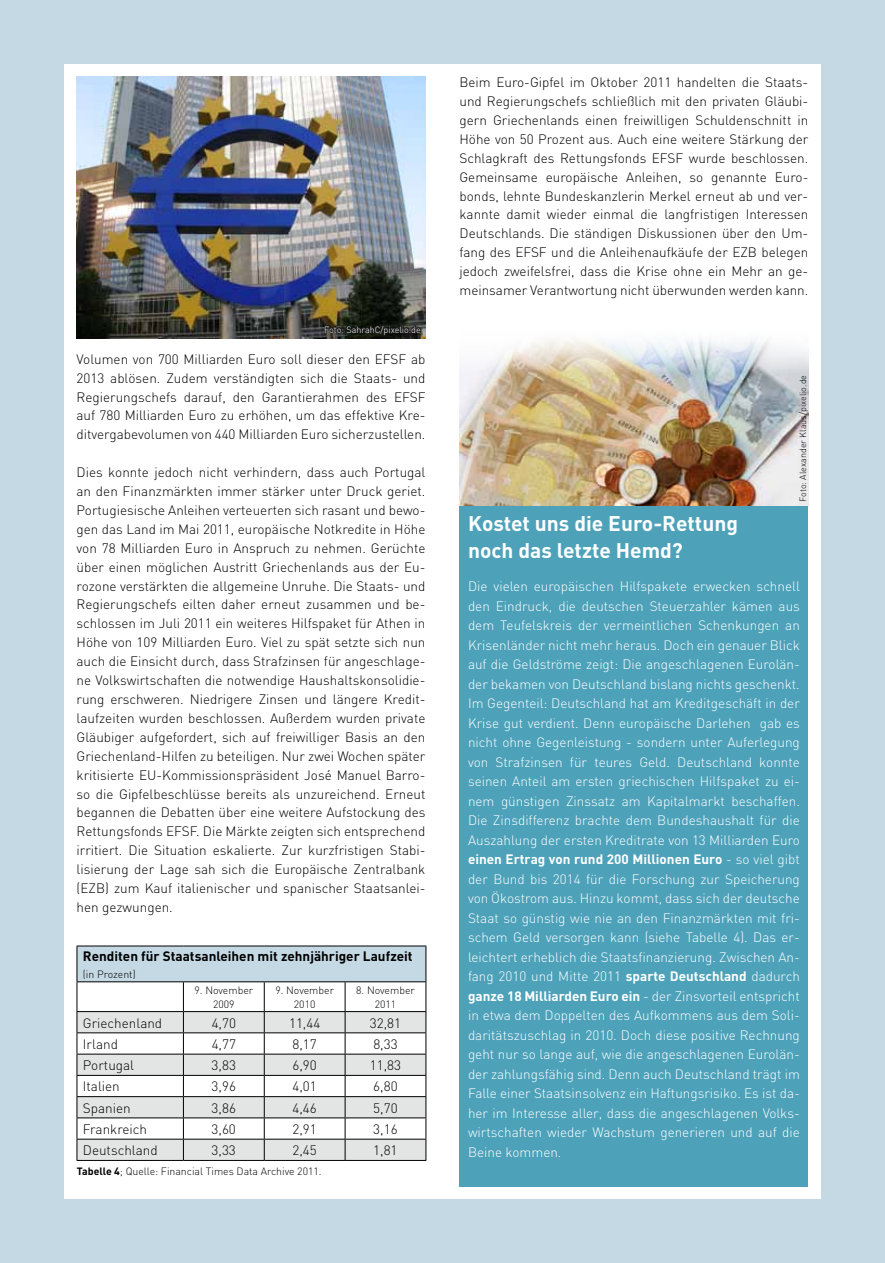
<style>
.page{position:relative;width:885px;height:1263px;background:#fff}
.page>*{position:absolute;margin:0;border:0;box-sizing:border-box;transform-origin:0 0}
.t1{font:700 21px/27px "DIN";color:#fff}
.t2{font:300 13.5px/18.9px "DIN";color:#000;text-align:justify}
.t3{font:300 13.5px/19.5px "DIN";color:#fff;text-align:justify}
.t4{font:700 13.5px "DIN";color:#000}
.t5{font:300 10.5px/13.5px "DIN";color:#000;text-align:center}
.t6{font:300 9px "DIN";color:#000}
.t7{font:300 9px "DIN";color:#fff}
.s1{font-weight:700}
</style>
<div class="page">
<div style="left:821px;top:0;width:63px;height:1263px;background:#c4d9e3"></div>
<div style="left:0;top:0;width:884px;height:64px;background:#c4d9e3"></div>
<div style="left:0;top:0;width:64px;height:1263px;background:#c4d9e3"></div>
<div style="left:0;top:1199px;width:884px;height:64px;background:#c4d9e3"></div>
<img style="left:459px;top:338px;width:349px;height:168px">
<div style="left:77px;top:946px;width:349px;height:36px;background:#c4d9e3"></div>
<svg style="left:78px;top:1012px;width:347px;height:148px;fill:#e3e4e4"></svg>
<hr style="left:77px;top:946px;width:106px;height:1px;background:#000">
<hr style="left:77px;top:946px;width:1px;height:35px;background:#000">
<hr style="left:183px;top:946px;width:81px;height:1px;background:#000">
<hr style="left:264px;top:946px;width:81px;height:1px;background:#000">
<hr style="left:345px;top:946px;width:81px;height:1px;background:#000">
<hr style="left:425px;top:946px;width:1px;height:35px;background:#000">
<hr style="left:77px;top:981px;width:106px;height:1px;background:#000">
<hr style="left:183px;top:981px;width:81px;height:1px;background:#000">
<hr style="left:264px;top:981px;width:81px;height:1px;background:#000">
<hr style="left:345px;top:981px;width:81px;height:1px;background:#000">
<hr style="left:77px;top:1011px;width:106px;height:1px;background:#000">
<hr style="left:183px;top:1011px;width:81px;height:1px;background:#000">
<hr style="left:264px;top:1011px;width:81px;height:1px;background:#000">
<hr style="left:345px;top:1011px;width:81px;height:1px;background:#000">
<hr style="left:77px;top:1032px;width:106px;height:1px;background:#000">
<hr style="left:183px;top:1032px;width:81px;height:1px;background:#000">
<hr style="left:264px;top:1032px;width:81px;height:1px;background:#000">
<hr style="left:345px;top:1032px;width:81px;height:1px;background:#000">
<hr style="left:77px;top:1054px;width:106px;height:1px;background:#000">
<hr style="left:183px;top:1054px;width:81px;height:1px;background:#000">
<hr style="left:264px;top:1054px;width:81px;height:1px;background:#000">
<hr style="left:345px;top:1054px;width:81px;height:1px;background:#000">
<hr style="left:77px;top:1075px;width:106px;height:1px;background:#000">
<hr style="left:183px;top:1075px;width:81px;height:1px;background:#000">
<hr style="left:264px;top:1075px;width:81px;height:1px;background:#000">
<hr style="left:345px;top:1075px;width:81px;height:1px;background:#000">
<hr style="left:77px;top:1096px;width:106px;height:1px;background:#000">
<hr style="left:183px;top:1096px;width:81px;height:1px;background:#000">
<hr style="left:264px;top:1096px;width:81px;height:1px;background:#000">
<hr style="left:345px;top:1096px;width:81px;height:1px;background:#000">
<hr style="left:77px;top:1117px;width:106px;height:1px;background:#000">
<hr style="left:183px;top:1117px;width:81px;height:1px;background:#000">
<hr style="left:264px;top:1117px;width:81px;height:1px;background:#000">
<hr style="left:345px;top:1117px;width:81px;height:1px;background:#000">
<hr style="left:77px;top:1139px;width:106px;height:1px;background:#000">
<svg style="left:77px;top:982px;width:1px;height:178px"></svg>
<hr style="left:183px;top:1139px;width:81px;height:1px;background:#000">
<svg style="left:183px;top:982px;width:1px;height:178px"></svg>
<hr style="left:264px;top:1139px;width:81px;height:1px;background:#000">
<svg style="left:264px;top:982px;width:1px;height:178px"></svg>
<hr style="left:345px;top:1139px;width:81px;height:1px;background:#000">
<svg style="left:345px;top:982px;width:1px;height:178px"></svg>
<svg style="left:425px;top:982px;width:1px;height:178px"></svg>
<hr style="left:77px;top:1160px;width:106px;height:1px;background:#000">
<hr style="left:183px;top:1160px;width:81px;height:1px;background:#000">
<hr style="left:264px;top:1160px;width:81px;height:1px;background:#000">
<hr style="left:345px;top:1160px;width:81px;height:1px;background:#000">
<div style="left:459px;top:506px;width:349px;height:680px;background:#4da2ba"></div>
<img style="left:77px;top:77px;width:348px;height:261px">
<svg style="left:323px;top:324px;width:99px;height:12px"></svg>
<p class="t7" style="left:324px;top:324px;width:98px">Foto: SahrahC/pixelio.de</p>
<p class="t2" style="left:77px;top:349px;width:350px">Volumen von 700 Milliarden Euro soll dieser den EFSF ab 2013 ablösen. Zudem verständigten sich die Staats- und Regierungschefs darauf, den Garantierahmen des EFSF auf 780 Milliarden Euro zu erhöhen, um das effektive Kre&shy;ditvergabevolumen von 440 Milliarden Euro sicherzustellen.</p>
<p class="t2" style="left:77px;top:463px;width:350px">Dies konnte jedoch nicht verhindern, dass auch Portugal an den Finanzmärkten immer stärker unter Druck geriet.<br>Portugiesische Anleihen verteuerten sich rasant und bewo&shy;gen das Land im Mai 2011, europäische Notkredite in Höhe von 78 Milliarden Euro in Anspruch zu nehmen. Gerüchte über einen möglichen Austritt Griechenlands aus der Eu&shy;rozone verstärkten die allgemeine Unruhe. Die Staats- und Regierungschefs eilten daher erneut zusammen und be&shy;schlossen im Juli 2011 ein weiteres Hilfspaket für Athen in Höhe von 109 Milliarden Euro. Viel zu spät setzte sich nun auch die Einsicht durch, dass Strafzinsen für angeschlage&shy;ne Volkswirtschaften die notwendige Haushaltskonsolidie&shy;rung erschweren. Niedrigere Zinsen und längere Kredit&shy;laufzeiten wurden beschlossen. Außerdem wurden private Gläubiger aufgefordert, sich auf freiwilliger Basis an den Griechenland-Hilfen zu beteiligen. Nur zwei Wochen später kritisierte EU-Kommissionspräsident José Manuel Barro&shy;so die Gipfelbeschlüsse bereits als unzureichend. Erneut begannen die Debatten über eine weitere Aufstockung des Rettungsfonds EFSF. Die Märkte zeigten sich entsprechend irritiert. Die Situation eskalierte. Zur kurzfristigen Stabi&shy;lisierung der Lage sah sich die Europäische Zentralbank (EZB) zum Kauf italienischer und spanischer Staatsanlei&shy;hen gezwungen.</p>
<p class="t4" style="left:83px;top:948px;width:331px">Renditen für Staatsanleihen mit zehnjähriger Laufzeit</p>
<p class="t5" style="left:83px;top:967px;width:54px">(in Prozent)</p>
<p class="t5" style="left:194px;top:983px;width:60px">9. November<br>2009</p>
<p class="t5" style="left:275px;top:983px;width:60px">9. November<br>2010</p>
<p class="t5" style="left:356px;top:983px;width:60px">8. November<br>2011</p>
<p class="t2" style="left:83px;top:1013px;width:81px">Griechenland</p>
<p class="t2" style="left:212px;top:1013px;width:26px">4,70</p>
<p class="t2" style="left:289px;top:1013px;width:33px">11,44</p>
<p class="t2" style="left:370px;top:1013px;width:33px">32,81</p>
<p class="t2" style="left:83px;top:1034px;width:37px">Irland</p>
<p class="t2" style="left:212px;top:1034px;width:26px">4,77</p>
<p class="t2" style="left:292px;top:1034px;width:26px">8,17</p>
<p class="t2" style="left:373px;top:1034px;width:26px">8,33</p>
<p class="t2" style="left:83px;top:1056px;width:53px">Portugal</p>
<p class="t2" style="left:212px;top:1056px;width:26px">3,83</p>
<p class="t2" style="left:292px;top:1056px;width:26px">6,90</p>
<p class="t2" style="left:370px;top:1056px;width:33px">11,83</p>
<p class="t2" style="left:83px;top:1077px;width:38px">Italien</p>
<p class="t2" style="left:212px;top:1077px;width:26px">3,96</p>
<p class="t2" style="left:292px;top:1077px;width:26px">4,01</p>
<p class="t2" style="left:373px;top:1077px;width:26px">6,80</p>
<p class="t2" style="left:83px;top:1098px;width:49px">Spanien</p>
<p class="t2" style="left:211px;top:1098px;width:26px">3,86</p>
<p class="t2" style="left:292px;top:1098px;width:26px">4,46</p>
<p class="t2" style="left:373px;top:1098px;width:26px">5,70</p>
<p class="t2" style="left:83px;top:1119px;width:66px">Frankreich</p>
<p class="t2" style="left:211px;top:1119px;width:26px">3,60</p>
<p class="t2" style="left:292px;top:1119px;width:26px">2,91</p>
<p class="t2" style="left:373px;top:1119px;width:26px">3,16</p>
<p class="t2" style="left:83px;top:1141px;width:76px">Deutschland</p>
<p class="t2" style="left:211px;top:1141px;width:26px">3,33</p>
<p class="t2" style="left:292px;top:1141px;width:26px">2,45</p>
<p class="t2" style="left:373px;top:1141px;width:26px">1,81</p>
<p class="t5" style="left:77px;top:1165px;width:246px"><span class="s1">Tabelle 4</span>; Quelle: Financial Times Data Archive 2011.</p>
<p class="t2" style="left:459px;top:73px;width:350px">Beim Euro-Gipfel im Oktober 2011 handelten die Staats&shy;und Regierungschefs schließlich mit den privaten Gläubi&shy;gern Griechenlands einen freiwilligen Schuldenschnitt in Höhe von 50 Prozent aus. Auch eine weitere Stärkung der Schlagkraft des Rettungsfonds EFSF wurde beschlossen.<br>Gemeinsame europäische Anleihen, so genannte Euro&shy;bonds, lehnte Bundeskanzlerin Merkel erneut ab und ver&shy;kannte damit wieder einmal die langfristigen Interessen Deutschlands. Die ständigen Diskussionen über den Um&shy;fang des EFSF und die Anleihenaufkäufe der EZB belegen jedoch zweifelsfrei, dass die Krise ohne ein Mehr an ge&shy;meinsamer Verantwortung nicht überwunden werden kann.</p>
<p class="t6" style="left:797px;top:502px;width:128px;rotate:-90deg">Foto: Alexander Klaus/pixelio.de</p>
<h1 class="t1" style="left:468px;top:510px;width:271px">Kostet uns die Euro-Rettung noch das letzte Hemd?</h1>
<p class="t3" style="left:468px;top:577px;width:333px">Die vielen europäischen Hilfspakete erwecken schnell den Eindruck, die deutschen Steuerzahler kämen aus dem Teufelskreis der vermeintlichen Schenkungen an Krisenländer nicht mehr heraus. Doch ein genauer Blick auf die Geldströme zeigt: Die angeschlagenen Eurolän&shy;der bekamen von Deutschland bislang nichts geschenkt.<br>Im Gegenteil: Deutschland hat am Kreditgeschäft in der Krise gut verdient. Denn europäische Darlehen gab es nicht ohne Gegenleistung - sondern unter Auferlegung von Strafzinsen für teures Geld. Deutschland konnte seinen Anteil am ersten griechischen Hilfspaket zu ei&shy;nem günstigen Zinssatz am Kapitalmarkt beschaffen.<br>Die Zinsdifferenz brachte dem Bundeshaushalt für die Auszahlung der ersten Kreditrate von 13 Milliarden Euro <span class="s1">einen Ertrag von rund 200 Millionen Euro</span> - so viel gibt der Bund bis 2014 für die Forschung zur Speicherung von Ökostrom aus. Hinzu kommt, dass sich der deutsche Staat so günstig wie nie an den Finanzmärkten mit fri&shy;schem Geld versorgen kann (siehe Tabelle 4). Das er&shy;leichtert erheblich die Staatsfinanzierung. Zwischen An&shy;fang 2010 und Mitte 2011 <span class="s1">sparte Deutschland</span> dadurch <span class="s1">ganze 18 Milliarden Euro ein</span> - der Zinsvorteil entspricht in etwa dem Doppelten des Aufkommens aus dem Soli&shy;daritätszuschlag in 2010. Doch diese positive Rechnung geht nur so lange auf, wie die angeschlagenen Eurolän&shy;der zahlungsfähig sind. Denn auch Deutschland trägt im Falle einer Staatsinsolvenz ein Haftungsrisiko. Es ist da&shy;her im Interesse aller, dass die angeschlagenen Volks&shy;wirtschaften wieder Wachstum generieren und auf die Beine kommen.</p>
</div>
